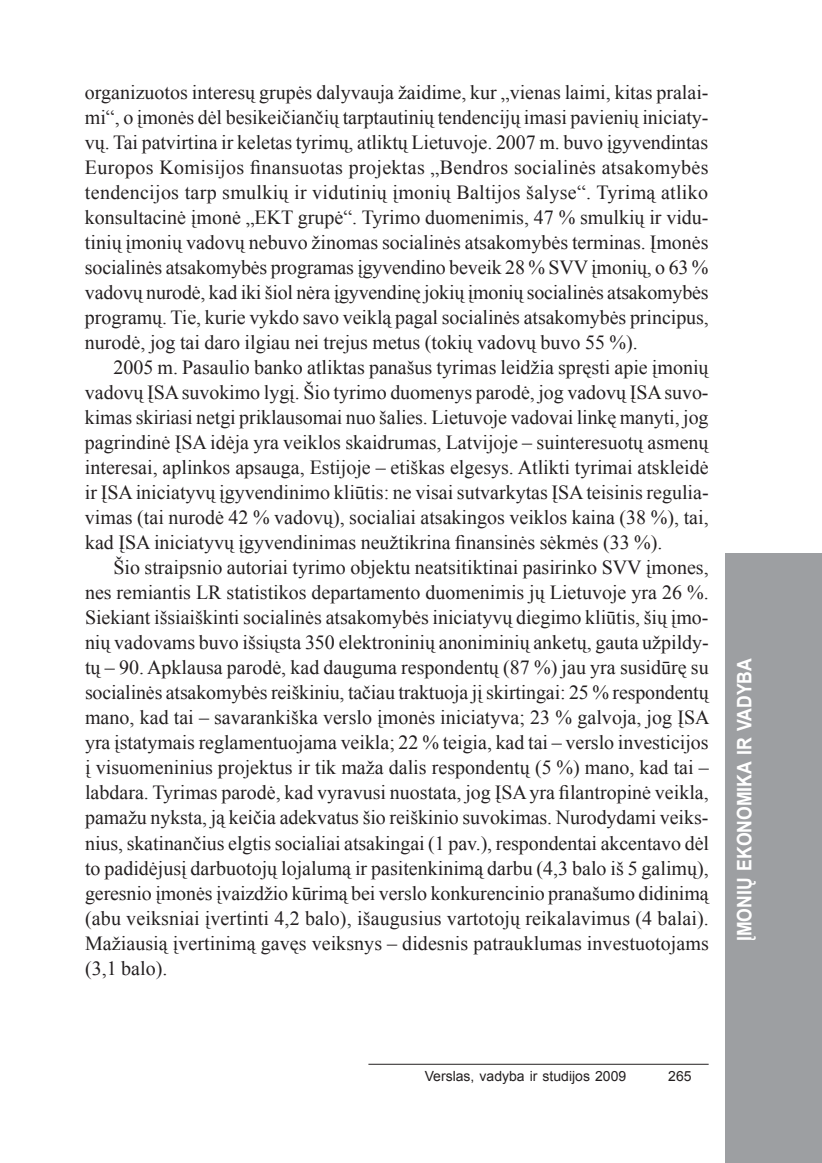
<style>
.page{position:relative;width:822px;height:1163px;background:#fff}
.page>*{position:absolute;margin:0;border:0;box-sizing:border-box;transform-origin:0 0}
.t1{font:20px/25px "Times New Roman";color:#231f20;text-align:justify}
.t2{font:700 20px "Arial";color:#fff;scale:.88 1}
.t3{font:14px "Arial";color:#231f20}
</style>
<div class="page">
<hr style="left:368px;top:1063px;width:341px;height:1px;background:#231f20">
<div style="left:726px;top:553px;width:96px;height:609px;background:#9d9fa2"></div>
<p class="t1" style="left:85px;top:79px;width:625px">organizuotos interesų grupės dalyvauja žaidime, kur „vienas laimi, kitas pralai&shy;mi“, o įmonės dėl besikeičiančių tarptautinių tendencijų imasi pavienių iniciaty&shy;vų. Tai patvirtina ir keletas tyrimų, atliktų Lietuvoje. 2007 m. buvo įgyvendintas Europos Komisijos finansuotas projektas „Bendros socialinės atsakomybės tendencijos tarp smulkių ir vidutinių įmonių Baltijos šalyse“. Tyrimą atliko konsultacinė įmonė „EKT grupė“. Tyrimo duomenimis, 47 % smulkių ir vidu&shy;tinių įmonių vadovų nebuvo žinomas socialinės atsakomybės terminas. Įmonės socialinės atsakomybės programas įgyvendino beveik 28 % SVV įmonių, o 63 % vadovų nurodė, kad iki šiol nėra įgyvendinę jokių įmonių socialinės atsakomybės programų. Tie, kurie vykdo savo veiklą pagal socialinės atsakomybės principus, nurodė, jog tai daro ilgiau nei trejus metus (tokių vadovų buvo 55 %).</p>
<p class="t1" style="left:85px;top:354px;width:625px;text-indent:28px">2005 m. Pasaulio banko atliktas panašus tyrimas leidžia spręsti apie įmonių vadovų ĮSA suvokimo lygį. Šio tyrimo duomenys parodė, jog vadovų ĮSA suvo&shy;kimas skiriasi netgi priklausomai nuo šalies. Lietuvoje vadovai linkę manyti, jog pagrindinė ĮSA idėja yra veiklos skaidrumas, Latvijoje – suinteresuotų asmenų interesai, aplinkos apsauga, Estijoje – etiškas elgesys. Atlikti tyrimai atskleidė ir ĮSA iniciatyvų įgyvendinimo kliūtis: ne visai sutvarkytas ĮSA teisinis regulia&shy;vimas (tai nurodė 42 % vadovų), socialiai atsakingos veiklos kaina (38 %), tai, kad ĮSA iniciatyvų įgyvendinimas neužtikrina finansinės sėkmės (33 %).</p>
<p class="t1" style="left:85px;top:554px;width:626px;text-indent:28px">Šio straipsnio autoriai tyrimo objektu neatsitiktinai pasirinko SVV įmones, nes remiantis LR statistikos departamento duomenimis jų Lietuvoje yra 26 %.<br>Siekiant išsiaiškinti socialinės atsakomybės iniciatyvų diegimo kliūtis, šių įmo&shy;nių vadovams buvo išsiųsta 350 elektroninių anoniminių anketų, gauta užpildy&shy;tų – 90. Apklausa parodė, kad dauguma respondentų (87 %) jau yra susidūrę su socialinės atsakomybės reiškiniu, tačiau traktuoja jį skirtingai: 25 % respondentų mano, kad tai – savarankiška verslo įmonės iniciatyva; 23 % galvoja, jog ĮSA yra įstatymais reglamentuojama veikla; 22 % teigia, kad tai – verslo investicijos į visuomeninius projektus ir tik maža dalis respondentų (5 %) mano, kad tai – labdara. Tyrimas parodė, kad vyravusi nuostata, jog ĮSA yra filantropinė veikla, pamažu nyksta, ją keičia adekvatus šio reiškinio suvokimas. Nurodydami veiks&shy;nius, skatinančius elgtis socialiai atsakingai (1 pav.), respondentai akcentavo dėl to padidėjusį darbuotojų lojalumą ir pasitenkinimą darbu (4,3 balo iš 5 galimų), geresnio įmonės įvaizdžio kūrimą bei verslo konkurencinio pranašumo didinimą (abu veiksniai įvertinti 4,2 balo), išaugusius vartotojų reikalavimus (4 balai).<br>Mažiausią įvertinimą gavęs veiksnys – didesnis patrauklumas investuotojams (3,1 balo).</p>
<p class="t2" style="left:731px;top:940px;width:323px;rotate:-90deg">Įmonių ekonomika ir vadyba</p>
<p class="t3" style="left:425px;top:1066px;width:203px">Verslas, vadyba ir studijos 2009</p>
<p class="t3" style="left:668px;top:1066px;width:25px">265</p>
</div>
